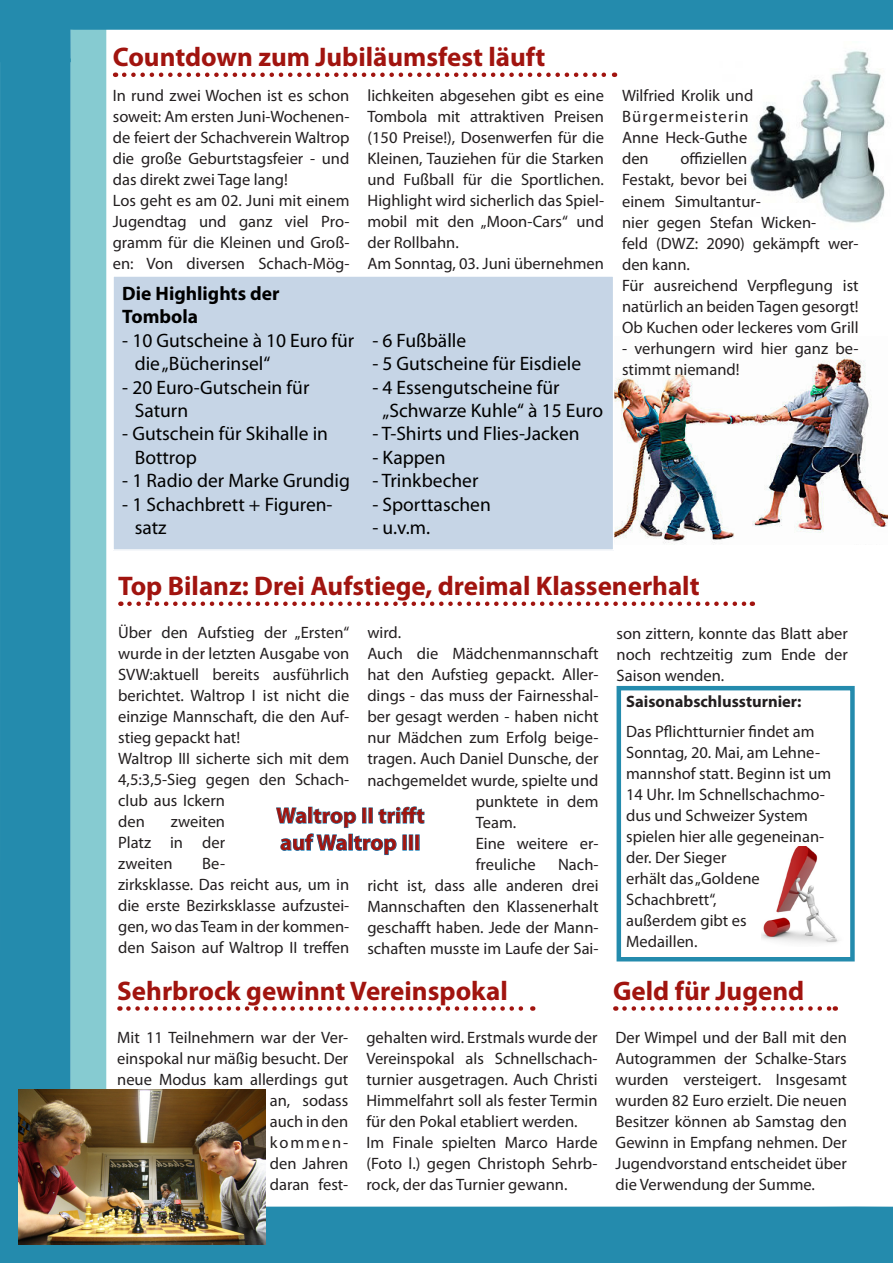
<style>
.page{position:relative;width:893px;height:1263px;background:#fff}
.page>*{position:absolute;margin:0;border:0;box-sizing:border-box;transform-origin:0 0}
.t1{font:700 27px "Myriad Pro";color:#a1140f}
.t2{font:700 22.5px/27px "Myriad Pro";color:#a1140f}
.t3{font:19.5px/23.4px "Myriad Pro";color:#000}
.t4{font:700 19.5px/23.4px "Myriad Pro";color:#000}
.t5{font:16.5px/21px "Myriad Pro";color:#231f20}
.t6{font:700 16.5px "Myriad Pro";color:#231f20}
</style>
<div class="page">
<div style="left:0;top:58px;width:71px;height:1158px;background:#248bad"></div>
<div style="left:71px;top:18px;width:35px;height:1198px;background:#86cbd1"></div>
<svg style="left:0;top:0;width:893px;height:62px;fill:#248bad"></svg>
<div style="left:0;top:1206px;width:893px;height:57px;background:#248bad"></div>
<img style="left:720px;top:42px;width:173px;height:181px">
<img style="left:614px;top:355px;width:274px;height:188px">
<svg style="left:129px;top:601px;width:624px;height:5px"></svg>
<svg style="left:276px;top:806px;width:149px;height:49px"></svg>
<div style="left:403px;top:835px;width:3px;height:15px;border:1px solid #fff"></div>
<div style="left:409px;top:835px;width:4px;height:15px;border:1px solid #fff"></div>
<div style="left:416px;top:835px;width:3px;height:15px;border:1px solid #fff"></div>
<div style="left:113px;top:276px;width:501px;height:274px;background:#c6d5e6"></div>
<div style="left:112px;top:275px;width:502px;height:276px;border:2px solid #fff"></div>
<svg style="left:124px;top:73px;width:491px;height:4px"></svg>
<div style="left:617px;top:686px;width:238px;height:275px;border:4px solid #248bad"></div>
<img style="left:761px;top:846px;width:78px;height:97px">
<svg style="left:128px;top:1006px;width:405px;height:5px"></svg>
<svg style="left:624px;top:1006px;width:212px;height:5px"></svg>
<img style="left:19px;top:1090px;width:246px;height:154px">
<h1 class="t1" style="left:113px;top:39px;width:434px">Countdown zum Jubiläumsfest läuft</h1>
<p class="t5" style="left:113px;top:85px;width:238px">In rund zwei Wochen ist es schon soweit: Am ersten Juni-Wochenen&shy;de feiert der Schachverein Waltrop die große Geburtstagsfeier - und das direkt zwei Tage lang!<br>Los geht es am 02. Juni mit einem<br>Jugendtag und ganz viel Pro&shy;gramm für die Kleinen und Groß&shy;en: Von diversen Schach-Mög-</p>
<p class="t5" style="left:367px;top:85px;width:238px">lichkeiten abgesehen gibt es eine<br>Tombola mit attraktiven Preisen (150 Preise!), Dosenwerfen für die<br>Kleinen, Tauziehen für die Starken und Fußball für die Sportlichen.<br>Highlight wird sicherlich das Spiel&shy;mobil mit den „Moon-Cars“ und der Rollbahn.<br>Am Sonntag, 03. Juni übernehmen</p>
<p class="t5" style="left:622px;top:85px;width:133px">Wilfried Krolik und<br>Bürgermeisterin<br>Anne Heck-Guthe den</p>
<p class="t5" style="left:622px;top:148px;width:238px;text-indent:58px">offiziellen<br>Festakt, bevor bei<br>einem Simultantur-<br>nier gegen Stefan Wicken-<br>feld (DWZ: 2090) gekämpft wer&shy;den kann.<br>Für ausreichend Verpflegung ist natürlich an beiden Tagen gesorgt!<br>Ob Kuchen oder leckeres vom Grill</p>
<p class="t5" style="left:622px;top:337px;width:238px">- verhungern wird hier ganz be&shy;stimmt niemand!</p>
<p class="t4" style="left:122px;top:281px;width:159px">Die Highlights der<br>Tombola</p>
<p class="t3" style="left:135px;top:328px;width:221px;text-indent:-12px">- 10 Gutscheine à 10 Euro für die „Bücherinsel“</p>
<p class="t3" style="left:135px;top:375px;width:176px;text-indent:-12px">- 20 Euro-Gutschein für<br>Saturn</p>
<p class="t3" style="left:135px;top:422px;width:195px;text-indent:-12px">- Gutschein für Skihalle in<br>Bottrop</p>
<p class="t3" style="left:122px;top:469px;width:229px">- 1 Radio der Marke Grundig</p>
<p class="t3" style="left:135px;top:492px;width:199px;text-indent:-12px">- 1 Schachbrett + Figuren&shy;satz</p>
<p class="t3" style="left:372px;top:328px;width:95px">- 6 Fußbälle</p>
<p class="t3" style="left:372px;top:352px;width:210px">- 5 Gutscheine für Eisdiele</p>
<p class="t3" style="left:383px;top:375px;width:222px;text-indent:-10px">- 4 Essengutscheine für „Schwarze Kuhle“ à 15 Euro</p>
<p class="t3" style="left:372px;top:422px;width:209px">- T-Shirts und Flies-Jacken</p>
<p class="t3" style="left:372px;top:445px;width:75px">- Kappen</p>
<p class="t3" style="left:372px;top:469px;width:108px">- Trinkbecher</p>
<p class="t3" style="left:372px;top:492px;width:120px">- Sporttaschen</p>
<p class="t3" style="left:372px;top:515px;width:59px">- u.v.m.</p>
<h1 class="t1" style="left:118px;top:568px;width:583px">Top Bilanz: Drei Aufstiege, dreimal Klassenerhalt</h1>
<p class="t5" style="left:118px;top:622px;width:233px">Über den Aufstieg der „Ersten“ wurde in der letzten Ausgabe von<br>SVW:aktuell bereits ausführlich berichtet. Waltrop I ist nicht die einzige Mannschaft, die den Auf&shy;stieg gepackt hat!<br>Waltrop III sicherte sich mit dem<br>4,5:3,5-Sieg gegen den Schach&shy;club aus Ickern<br>den</p>
<p class="t5" style="left:367px;top:622px;width:35px">wird.</p>
<p class="t5" style="left:367px;top:643px;width:233px">Auch die Mädchenmannschaft</p>
<p class="t5" style="left:367px;top:664px;width:233px">hat den Aufstieg gepackt. Aller-</p>
<p class="t5" style="left:367px;top:685px;width:233px">dings - das muss der Fairnesshal-</p>
<p class="t5" style="left:367px;top:706px;width:233px">ber gesagt werden - haben nicht</p>
<p class="t5" style="left:367px;top:727px;width:233px">nur Mädchen zum Erfolg beige-</p>
<p class="t5" style="left:367px;top:748px;width:233px">tragen. Auch Daniel Dunsche, der</p>
<p class="t5" style="left:367px;top:769px;width:233px">nachgemeldet wurde, spielte und</p>
<p class="t5" style="left:476px;top:790px;width:124px">punktete in dem</p>
<p class="t5" style="left:476px;top:811px;width:42px">Team.</p>
<p class="t5" style="left:476px;top:832px;width:124px">Eine weitere er-</p>
<p class="t5" style="left:476px;top:853px;width:61px">freuliche</p>
<p class="t5" style="left:616px;top:622px;width:233px;text-align:justify">son zittern, konnte das Blatt aber noch rechtzeitig zum Ende der Saison wenden.</p>
<p class="t6" style="left:626px;top:691px;width:177px">Saisonabschlussturnier:</p>
<p class="t5" style="left:626px;top:720px;width:207px">Das Pflichtturnier findet am<br>Sonntag, 20. Mai, am Lehne&shy;mannshof statt. Beginn ist um<br>14 Uhr. Im Schnellschachmo&shy;dus und Schweizer System spielen hier alle gegeneinan&shy;der. Der Sieger<br>erhält das „Goldene<br>Schachbrett“,<br>außerdem gibt es<br>Medaillen.</p>
<h2 class="t2" style="left:276px;top:801px;width:150px">Waltrop II trifft auf Waltrop III</h2>
<p class="t5" style="left:118px;top:811px;width:108px;text-align:justify;text-indent:53px">zweiten Platz in der zweiten</p>
<p class="t5" style="left:367px;top:853px;width:233px;text-align:justify;text-indent:191px">Nach&shy;richt ist, dass alle anderen drei Mannschaften den Klassenerhalt geschafft haben. Jede der Mann&shy;schaften musste im Laufe der Sai-</p>
<p class="t5" style="left:118px;top:853px;width:233px;text-indent:84px">Be-<br>zirksklasse. Das reicht aus, um in die erste Bezirksklasse aufzustei&shy;gen, wo das Team in der kommen&shy;den Saison auf Waltrop II treffen</p>
<h1 class="t1" style="left:613px;top:973px;width:193px">Geld für Jugend</h1>
<h1 class="t1" style="left:117px;top:973px;width:392px">Sehrbrock gewinnt Vereinspokal</h1>
<p class="t5" style="left:117px;top:1027px;width:233px;text-align:right">Mit 11 Teilnehmern war der Ver&shy;einspokal nur mäßig besucht. Der neue Modus kam allerdings gut an, sodass<br>auch in den<br>kommen-<br>den Jahren<br>daran fest-</p>
<p class="t5" style="left:366px;top:1027px;width:233px">gehalten wird. Erstmals wurde der Vereinspokal als Schnellschach&shy;turnier ausgetragen. Auch Christi Himmelfahrt soll als fester Termin für den Pokal etabliert werden.<br>Im Finale spielten Marco Harde (Foto l.) gegen Christoph Sehrb&shy;rock, der das Turnier gewann.</p>
<p class="t5" style="left:616px;top:1027px;width:233px;text-align:justify">Der Wimpel und der Ball mit den Autogrammen der Schalke-Stars wurden versteigert. Insgesamt wurden 82 Euro erzielt. Die neuen Besitzer können ab Samstag den Gewinn in Empfang nehmen. Der Jugendvorstand entscheidet über die Verwendung der Summe.</p>
</div>
